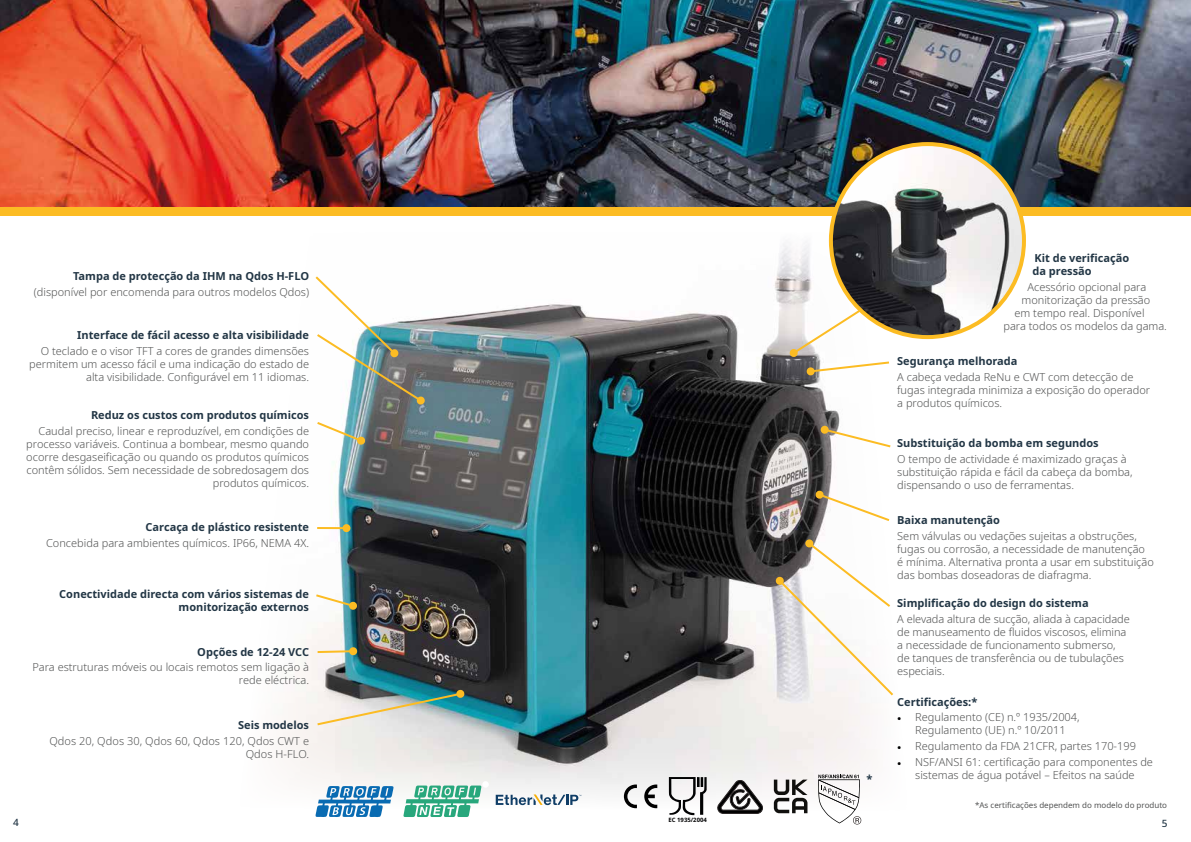
<style>
.page{position:relative;width:1191px;height:842px;background:#fff}
.page>*{position:absolute;margin:0;border:0;box-sizing:border-box;transform-origin:0 0}
.t1{font:300 11px/13px "Noto Sans";color:#535454;text-align:right}
.t2{font:700 11px/13px "Noto Sans";color:#223645;text-align:right}
.t3{font:500 10px "Noto Sans";color:#223645}
.t4{font:8px "Noto Sans";color:#535454}
.t5{font:700 5.9px "Noto Sans";color:#020203}
.s1{font-family:"Minion Pro";font-weight:400;color:#000}
</style>
<div class="page">
<img style="left:0;top:0;width:1191px;height:208px">
<div style="left:0;top:208px;width:1191px;height:8px;background:#fcbc23"></div>
<img style="left:282px;top:238px;width:627px;height:573px">
<svg style="left:822px;top:427px;width:70px;height:22px"></svg>
<div style="left:820px;top:426px;width:8px;height:8px;background:#fcbc23;border-radius:50%"></div>
<img style="left:313px;top:274px;width:112px;height:131px">
<svg style="left:315px;top:420px;width:50px;height:25px"></svg>
<svg style="left:775px;top:541px;width:120px;height:156px"></svg>
<hr style="left:317px;top:527px;width:29px;height:2px;background:#fcbc23">
<svg style="left:342px;top:524px;width:9px;height:9px"></svg>
<img style="left:315px;top:689px;width:150px;height:38px">
<svg style="left:815px;top:490px;width:76px;height:33px"></svg>
<svg style="left:315px;top:647px;width:43px;height:9px"></svg>
<svg style="left:314px;top:593px;width:43px;height:17px"></svg>
<svg style="left:789px;top:306px;width:102px;height:70px"></svg>
<img style="left:831px;top:144px;width:193px;height:191px">
<div style="left:829px;top:142px;width:197px;height:197px;border:4px solid #fcbc23;border-radius:50%"></div>
<svg style="left:403px;top:785px;width:78px;height:32px"></svg>
<div style="left:482px;top:781px;width:7px;height:7px;background:#fff;border-radius:50%"></div>
<svg style="left:496px;top:794px;width:85px;height:11px"></svg>
<svg style="left:315px;top:786px;width:78px;height:31px"></svg>
<svg style="left:624px;top:784px;width:13px;height:24px"></svg>
<svg style="left:644px;top:784px;width:13px;height:24px"></svg>
<svg style="left:669px;top:777px;width:37px;height:38px"></svg>
<svg style="left:717px;top:780px;width:45px;height:33px"></svg>
<svg style="left:774px;top:780px;width:33px;height:33px"></svg>
<svg style="left:818px;top:774px;width:43px;height:50px"></svg>
<p class="t2" style="left:73px;top:270px;width:237px">Tampa de protecção da IHM na Qdos H-FLO</p>
<p class="t1" style="left:34px;top:286px;width:277px">(disponível por encomenda para outros modelos Qdos)</p>
<p class="t2" style="left:77px;top:329px;width:233px">Interface de fácil acesso e alta visibilidade</p>
<p class="t1" style="left:29px;top:345px;width:281px">O teclado e o visor TFT a cores de grandes dimensões permitem um acesso fácil e uma indicação do estado de alta visibilidade. Configurável em 11 idiomas.</p>
<p class="t2" style="left:91px;top:409px;width:219px">Reduz os custos com produtos químicos</p>
<p class="t1" style="left:26px;top:425px;width:284px">Caudal preciso, linear e reproduzível, em condições de processo variáveis. Continua a bombear, mesmo quando ocorre desgaseificação ou quando os produtos químicos contêm sólidos. Sem necessidade de sobredosagem dos produtos químicos.</p>
<p class="t2" style="left:146px;top:521px;width:165px">Carcaça de plástico resistente</p>
<p class="t1" style="left:46px;top:537px;width:264px">Concebida para ambientes químicos. IP66, NEMA 4X.</p>
<p class="t2" style="left:59px;top:588px;width:251px">Conectividade directa com vários sistemas de monitorização externos</p>
<p class="t2" style="left:197px;top:645px;width:113px">Opções de 12-24 VCC</p>
<p class="t1" style="left:32px;top:661px;width:278px">Para estruturas móveis ou locais remotos sem ligação à rede eléctrica.</p>
<p class="t2" style="left:238px;top:719px;width:72px">Seis modelos</p>
<p class="t1" style="left:49px;top:734px;width:261px">Qdos 20, Qdos 30, Qdos 60, Qdos 120, Qdos CWT e<br>Qdos H-FLO.</p>
<p class="t3" style="left:13px;top:816px;width:7px">4</p>
<p class="t5" style="left:668px;top:816px;width:40px">EC 1935/2004</p>
<p class="t2" style="left:866px;top:772px;width:7px">*</p>
<p class="t2" style="left:1032px;top:252px;width:98px;text-align:left">Kit de verificação da pressão</p>
<p class="t1" style="left:1027px;top:281px;width:120px">Acessório opcional para</p>
<p class="t1" style="left:1021px;top:294px;width:130px">monitorização da pressão</p>
<p class="t1" style="left:1014px;top:307px;width:132px">em tempo real. Disponível</p>
<p class="t1" style="left:1003px;top:320px;width:165px">para todos os modelos da gama.</p>
<p class="t2" style="left:897px;top:355px;width:122px">Segurança melhorada</p>
<p class="t1" style="left:897px;top:371px;width:254px;text-align:left">A cabeça vedada ReNu e CWT com detecção de fugas integrada minimiza a exposição do operador a produtos químicos.</p>
<p class="t2" style="left:897px;top:437px;width:203px">Substituição da bomba em segundos</p>
<p class="t1" style="left:897px;top:453px;width:237px;text-align:left">O tempo de actividade é maximizado graças à substituição rápida e fácil da cabeça da bomba, dispensando o uso de ferramentas.</p>
<p class="t2" style="left:897px;top:514px;width:104px">Baixa manutenção</p>
<p class="t1" style="left:897px;top:529px;width:258px;text-align:left">Sem válvulas ou vedações sujeitas a obstruções, fugas ou corrosão, a necessidade de manutenção é mínima. Alternativa pronta a usar em substituição das bombas doseadoras de diafragma.</p>
<p class="t2" style="left:897px;top:597px;width:193px">Simplificação do design do sistema</p>
<p class="t1" style="left:897px;top:613px;width:234px;text-align:left">A elevada altura de sucção, aliada à capacidade de manuseamento de fluidos viscosos, elimina a necessidade de funcionamento submerso, de tanques de transferência ou de tubulações especiais.</p>
<p class="t2" style="left:897px;top:695px;width:82px">Certificações:*</p>
<p class="t1" style="left:897px;top:711px;width:184px;text-align:center"><span class="s1">•</span> Regulamento (CE) n.º 1935/2004,<br>Regulamento (UE) n.º 10/2011</p>
<p class="t1" style="left:897px;top:740px;width:240px"><span class="s1">•</span> Regulamento da FDA 21CFR, partes 170-199</p>
<p class="t1" style="left:897px;top:756px;width:257px;text-align:center"><span class="s1">•</span> NSF/ANSI 61: certificação para componentes de sistemas de água potável – Efeitos na saúde</p>
<p class="t4" style="left:975px;top:800px;width:193px">*As certificações dependem do modelo do produto</p>
<p class="t3" style="left:1161px;top:816px;width:7px">5</p>
</div>
